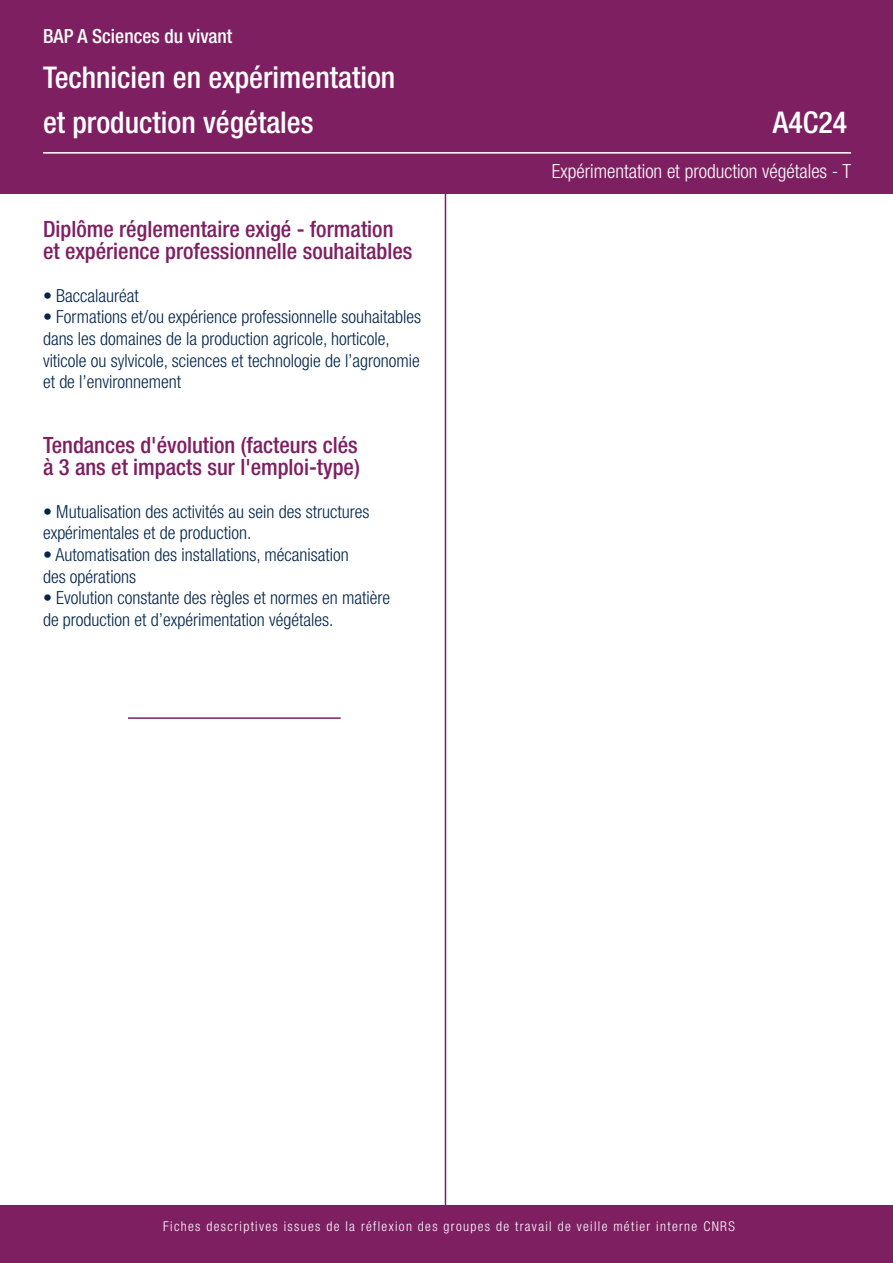
<style>
.page{position:relative;width:893px;height:1263px;background:#fff}
.page>*{position:absolute;margin:0;border:0;box-sizing:border-box;transform-origin:0 0}
.t1{font:500 condensed 30px/45px "Helvetica Neue LT Std";color:#fff}
.t2{font:500 condensed 22.5px/21.6px "Helvetica Neue LT Std";color:#7e1f62}
.t3{font:300 condensed 19.5px "Helvetica Neue LT Std";color:#fff}
.t4{font:500 condensed 19.5px "Helvetica Neue LT Std";color:#fff}
.t5{font:300 condensed 18px/21.6px "Helvetica Neue LT Std";color:#04264b}
.t6{font:300 condensed 13.5px "Helvetica Neue LT Std";letter-spacing:.1em;color:#fff}
</style>
<div class="page">
<hr style="left:445px;top:0;width:1px;height:1209px;background:#7e1f62">
<div style="left:0;top:0;width:893px;height:194px;background:#7e1f62"></div>
<hr style="left:43px;top:152px;width:808px;height:2px;background:#fff">
<hr style="left:128px;top:717px;width:213px;height:2px;background:#7e1f62">
<div style="left:0;top:1205px;width:893px;height:58px;background:#7e1f62"></div>
<p class="t4" style="left:43px;top:29px;width:191px">BAP A Sciences du vivant</p>
<h1 class="t1" style="left:43px;top:57px;width:354px">Technicien en expérimentation et production végétales</h1>
<p class="t2" style="left:43px;top:220px;width:371px">Diplôme réglementaire exigé - formation et expérience professionnelle souhaitables</p>
<p class="t5" style="left:43px;top:286px;width:97px">• Baccalauréat</p>
<p class="t5" style="left:43px;top:308px;width:380px">• Formations et/ou expérience professionnelle souhaitables dans les domaines de la production agricole, horticole, viticole ou sylvicole, sciences et technologie de l’agronomie et de l’environnement</p>
<p class="t2" style="left:43px;top:436px;width:318px">Tendances d'évolution (facteurs clés à 3 ans et impacts sur l'emploi-type)</p>
<p class="t5" style="left:43px;top:502px;width:328px">• Mutualisation des activités au sein des structures expérimentales et de production.</p>
<p class="t5" style="left:43px;top:545px;width:307px">• Automatisation des installations, mécanisation des opérations</p>
<p class="t5" style="left:43px;top:588px;width:349px">• Evolution constante des règles et normes en matière de production et d’expérimentation végétales.</p>
<h1 class="t1" style="left:773px;top:102px;width:76px">A4C24</h1>
<p class="t3" style="left:552px;top:164px;width:301px">Expérimentation et production végétales - T</p>
<p class="t6" style="left:163px;top:1221px;width:573px">Fiches descriptives issues de la réflexion des groupes de travail de veille métier interne CNRS</p>
</div>
